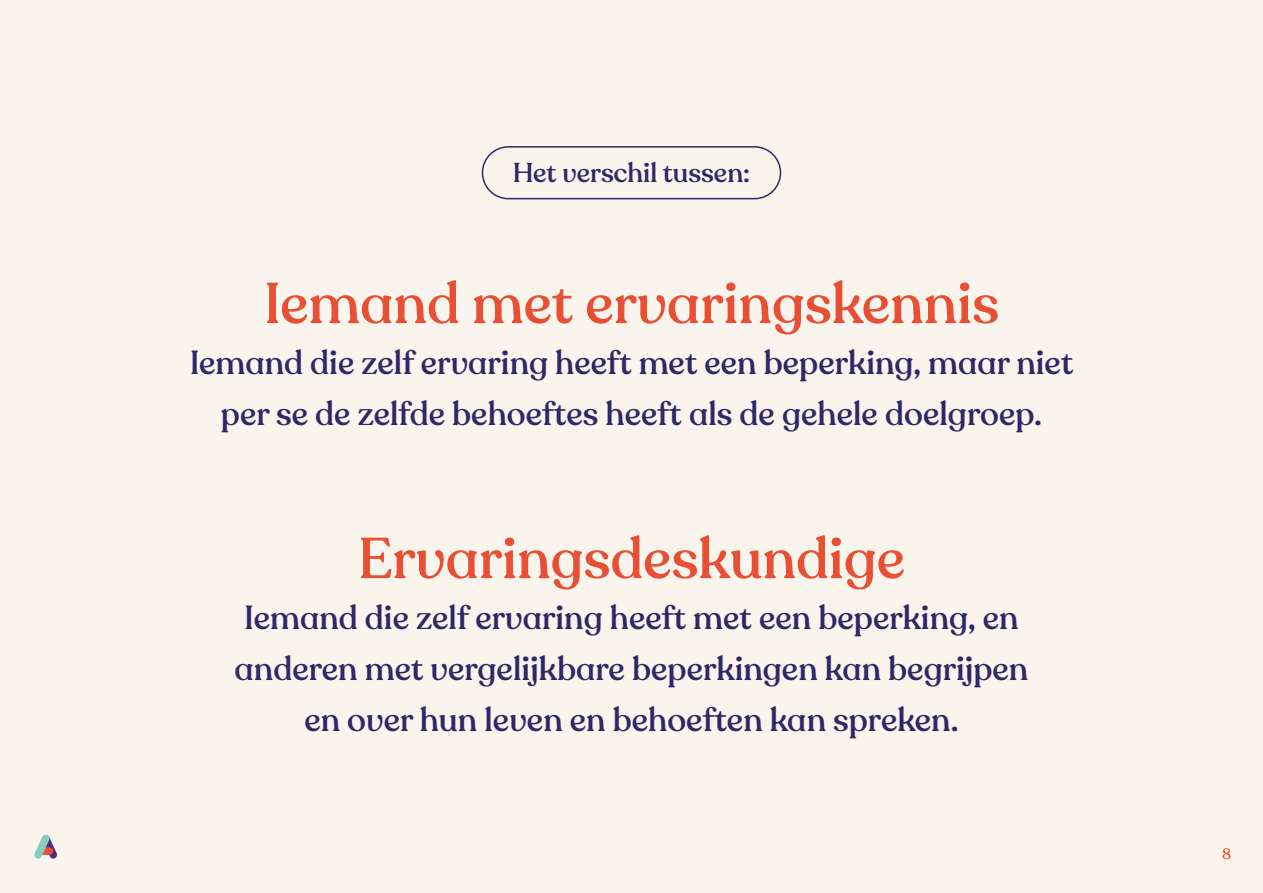
<style>
.page{position:relative;width:1263px;height:893px;background:#faf5ec}
.page>*{position:absolute;margin:0;border:0;box-sizing:border-box;transform-origin:0 0}
.t1{font:500 57px "Recoleta Alt";color:#e94f35}
.t2{font:500 33px/51px "Recoleta Alt";color:#2e2868;text-align:center}
.t3{font:500 27px "Recoleta Alt";color:#2e2868}
.t4{font:500 15px "Recoleta Alt";color:#e94f35}
</style>
<div class="page">
<div style="left:482px;top:146px;width:299px;height:53px;border:2px solid #2e2868;border-radius:26px"></div>
<svg style="left:34px;top:835px;width:23px;height:24px"></svg>
<p class="t3" style="left:513px;top:156px;width:239px">Het verschil tussen:</p>
<h1 class="t1" style="left:264px;top:268px;width:737px">Iemand met ervaringskennis</h1>
<p class="t2" style="left:190px;top:338px;width:885px">Iemand die zelf ervaring heeft met een beperking, maar niet per se de zelfde behoeftes heeft als de gehele doelgroep.</p>
<h1 class="t1" style="left:358px;top:523px;width:549px">Ervaringsdeskundige</h1>
<p class="t2" style="left:235px;top:593px;width:795px">Iemand die zelf ervaring heeft met een beperking, en anderen met vergelijkbare beperkingen kan begrijpen en over hun leven en behoeften kan spreken.</p>
<p class="t4" style="left:1222px;top:844px;width:11px">8</p>
</div>
